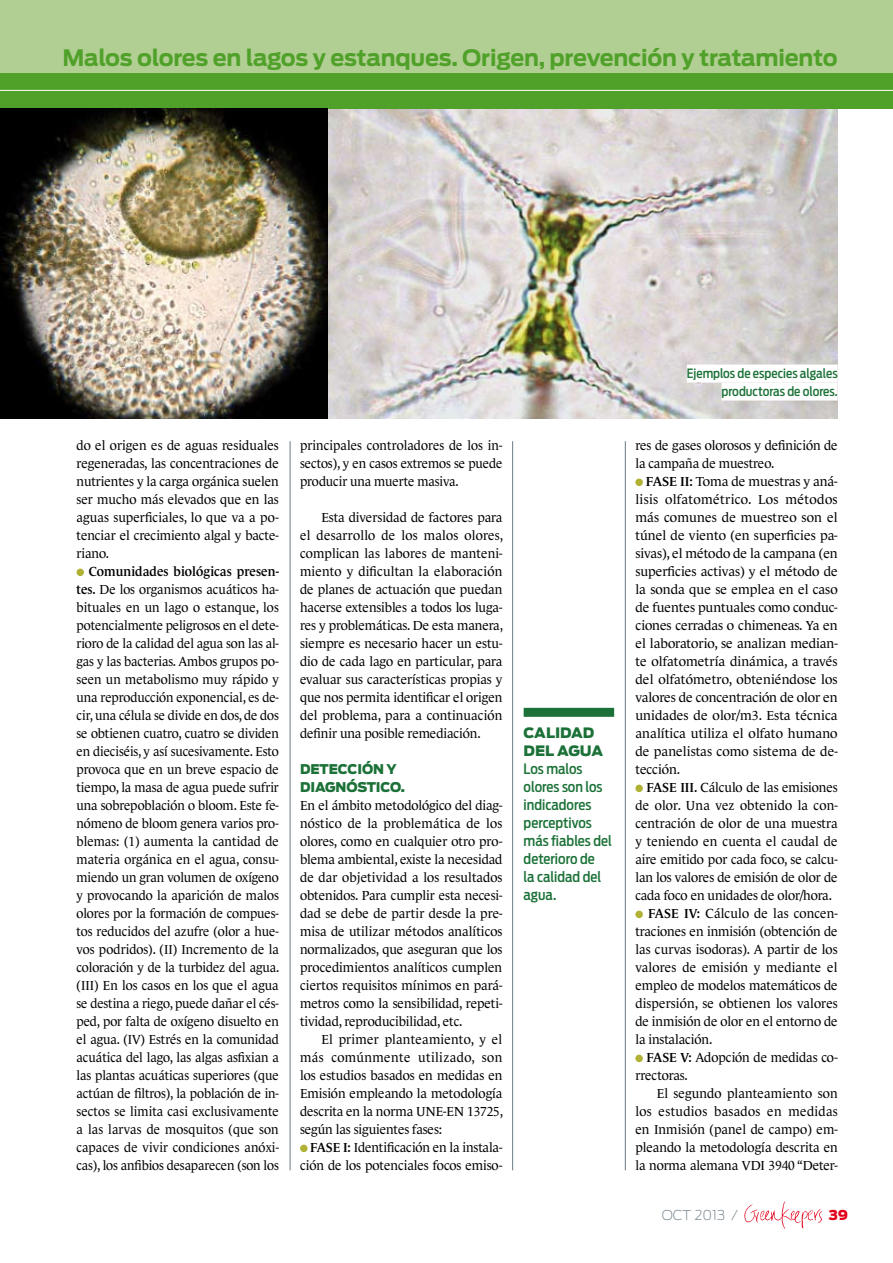
<style>
.page{position:relative;width:893px;height:1263px;background:#fff}
.page>*{position:absolute;margin:0;border:0;box-sizing:border-box;transform-origin:0 0}
.t1{font:700 22.5px "Antenna";letter-spacing:-.01em;color:#50a129}
.t2{font:500 14.25px/18px "Antenna Cond";color:#1b7137}
.t3{font:900 14.25px/18px "Antenna";color:#1b7137}
.t4{font:200 13.5px "Antenna";color:#697c86}
.t5{font:900 13.5px "Antenna";color:#e2001a}
.t6{font:13.35px/18px "Le Monde Journal";letter-spacing:-.005em;color:#000;text-align:justify}
.t7{font:13.35px/18px "Le Monde Journal";letter-spacing:-.005em;color:#000;text-align:justify;scale:.95 1}
.t8{font:13.35px "Le Monde Journal";letter-spacing:.015em;color:#000}
.t9{font:13.35px "Le Monde Journal";letter-spacing:.025em;color:#000}
.t10{font:900 13.35px/18px "Antenna";letter-spacing:-.015em;color:#1b7137}
.t11{font:500 12.75px/18px "Antenna Cond";color:#1b7137;text-align:right}
.s1{font-weight:600}
</style>
<div class="page">
<img style="left:744px;top:1201px;width:78px;height:28px">
<img style="left:300px;top:108px;width:538px;height:311px">
<div style="left:687px;top:365px;width:151px;height:18px;background:#fff"></div>
<div style="left:721px;top:383px;width:117px;height:18px;background:#fff"></div>
<div style="left:0;top:0;width:893px;height:108px;background:#50a129"></div>
<div style="left:0;top:0;width:893px;height:72px;background:#b1ce93"></div>
<svg style="left:77px;top:569px;width:7px;height:7px"></svg>
<svg style="left:300px;top:1145px;width:8px;height:7px"></svg>
<svg style="left:635px;top:479px;width:8px;height:7px"></svg>
<svg style="left:635px;top:785px;width:8px;height:7px"></svg>
<svg style="left:635px;top:911px;width:8px;height:7px"></svg>
<svg style="left:635px;top:1055px;width:8px;height:7px"></svg>
<hr style="left:0;top:90px;width:893px;height:1px;background:#fff">
<hr style="left:625px;top:441px;width:1px;height:729px;background:#697c86">
<hr style="left:512px;top:441px;width:1px;height:729px;background:#697c86">
<hr style="left:290px;top:441px;width:1px;height:729px;background:#697c86">
<div style="left:524px;top:708px;width:90px;height:9px;background:#1b7137"></div>
<img style="left:0;top:109px;width:327px;height:310px">
<h1 class="t1" style="left:62px;top:44px;width:777px">Malos olores en lagos y estanques. Origen, prevención y tratamiento</h1>
<p class="t6" style="left:77px;top:436px;width:204px">do el origen es de aguas residuales regeneradas, las concentraciones de nutrientes y la carga orgánica suelen ser mucho más elevados que en las aguas superficiales, lo que va a po&shy;tenciar el crecimiento algal y bacte&shy;riano.</p>
<p class="t7" style="left:77px;top:562px;width:215px;text-indent:12px"><span class="s1">Comunidades biológicas presen&shy;tes.</span> De los organismos acuáticos ha&shy;bituales en un lago o estanque, los potencialmente peligrosos en el dete&shy;rioro de la calidad del agua son las al&shy;gas y las bacterias. Ambos grupos po&shy;seen un metabolismo muy rápido y una reproducción exponencial, es de&shy;cir, una célula se divide en dos, de dos se obtienen cuatro, cuatro se dividen en dieciséis, y así sucesivamente. Esto provoca que en un breve espacio de tiempo, la masa de agua puede sufrir una sobrepoblación o bloom. Este fe&shy;nómeno de bloom genera varios pro&shy;blemas: (1) aumenta la cantidad de materia orgánica en el agua, consu&shy;miendo un gran volumen de oxígeno y provocando la aparición de malos olores por la formación de compues&shy;tos reducidos del azufre (olor a hue&shy;vos podridos). (II) Incremento de la coloración y de la turbidez del agua. (III) En los casos en los que el agua se destina a riego, puede dañar el cés&shy;ped, por falta de oxígeno disuelto en el agua. (IV) Estrés en la comunidad acuática del lago, las algas asfixian a las plantas acuáticas superiores (que actúan de filtros), la población de in&shy;sectos se limita casi exclusivamente a las larvas de mosquitos (que son capaces de vivir condiciones anóxi&shy;cas), los anfibios desaparecen (son los</p>
<p class="t7" style="left:300px;top:436px;width:214px">principales controladores de los in&shy;sectos), y en casos extremos se puede producir una muerte masiva.</p>
<p class="t6" style="left:300px;top:508px;width:205px;text-indent:21px">Esta diversidad de factores para el desarrollo de los malos olores, complican las labores de manteni&shy;miento y dificultan la elaboración de planes de actuación que puedan hacerse extensibles a todos los luga&shy;res y problemáticas. De esta manera, siempre es necesario hacer un estu&shy;dio de cada lago en particular, para evaluar sus características propias y que nos permita identificar el origen del problema, para a continuación definir una posible remediación.</p>
<p class="t10" style="left:300px;top:760px;width:106px">DETECCIÓN Y<br>DIAGNÓSTICO.</p>
<p class="t6" style="left:300px;top:796px;width:204px">En el ámbito metodológico del diag&shy;nóstico de la problemática de los olores, como en cualquier otro pro&shy;blema ambiental, existe la necesidad de dar objetividad a los resultados obtenidos. Para cumplir esta necesi&shy;dad se debe de partir desde la pre&shy;misa de utilizar métodos analíticos normalizados, que aseguran que los procedimientos analíticos cumplen ciertos requisitos mínimos en pará&shy;metros como la sensibilidad, repeti&shy;tividad, reproducibilidad, etc.</p>
<p class="t6" style="left:300px;top:1030px;width:204px;text-indent:21px">El primer planteamiento, y el más comúnmente utilizado, son los estudios basados en medidas en Emisión empleando la metodología descrita en la norma UNE-EN 13725, según las siguientes fases:</p>
<p class="t6" style="left:300px;top:1138px;width:204px;text-align:right"><span class="s1">FASE I:</span> Identificación en la instala&shy;ción de los potenciales focos emiso-</p>
<p class="t3" style="left:524px;top:724px;width:81px">CALIDAD<br>DEL AGUA</p>
<p class="t2" style="left:524px;top:760px;width:90px">Los malos olores son los indicadores perceptivos más fiables del deterioro de<br>la calidad del agua.</p>
<p class="t11" style="left:687px;top:364px;width:153px">Ejemplos de especies algales productoras de olores.</p>
<p class="t6" style="left:635px;top:436px;width:204px">res de gases olorosos y definición de la campaña de muestreo.</p>
<p class="t6" style="left:635px;top:472px;width:204px;text-indent:11px"><span class="s1">FASE II:</span> Toma de muestras y aná&shy;lisis olfatométrico. Los métodos más comunes de muestreo son el túnel de viento (en superficies pa&shy;sivas), el método de la campana (en superficies activas) y el método de la sonda que se emplea en el caso de fuentes puntuales como conduc&shy;ciones cerradas o chimeneas. Ya en el laboratorio, se analizan median&shy;te olfatometría dinámica, a través del olfatómetro, obteniéndose los valores de concentración de olor en unidades de olor/m3. Esta técnica analítica utiliza el olfato humano de panelistas como sistema de de&shy;tección.</p>
<p class="t6" style="left:647px;top:778px;width:193px"><span class="s1">FASE III.</span> Cálculo de las emisiones</p>
<p class="t8" style="left:635px;top:798px;width:204px">de olor. Una vez obtenido la con-</p>
<p class="t6" style="left:635px;top:814px;width:204px">centración de olor de una muestra</p>
<p class="t6" style="left:635px;top:832px;width:204px">y teniendo en cuenta el caudal de</p>
<p class="t6" style="left:635px;top:850px;width:204px">aire emitido por cada foco, se calcu-</p>
<p class="t6" style="left:635px;top:868px;width:204px">lan los valores de emisión de olor de</p>
<p class="t6" style="left:635px;top:886px;width:198px">cada foco en unidades de olor/hora.</p>
<p class="t6" style="left:648px;top:904px;width:191px"><span class="s1">FASE IV:</span> Cálculo de las concen-</p>
<p class="t6" style="left:635px;top:922px;width:204px">traciones en inmisión (obtención de</p>
<p class="t6" style="left:635px;top:940px;width:204px">las curvas isodoras). A partir de los</p>
<p class="t8" style="left:635px;top:960px;width:204px">valores de emisión y mediante el</p>
<p class="t6" style="left:635px;top:976px;width:204px">empleo de modelos matemáticos de</p>
<p class="t6" style="left:635px;top:994px;width:204px">dispersión, se obtienen los valores</p>
<p class="t6" style="left:635px;top:1012px;width:204px">de inmisión de olor en el entorno de</p>
<p class="t6" style="left:635px;top:1030px;width:78px">la instalación.</p>
<p class="t6" style="left:647px;top:1048px;width:193px"><span class="s1">FASE V:</span> Adopción de medidas co-</p>
<p class="t6" style="left:635px;top:1066px;width:54px">rrectoras.</p>
<p class="t6" style="left:657px;top:1084px;width:182px">El segundo planteamiento son</p>
<p class="t9" style="left:635px;top:1104px;width:204px">los estudios basados en medidas</p>
<p class="t6" style="left:635px;top:1120px;width:204px">en Inmisión (panel de campo) em-</p>
<p class="t6" style="left:635px;top:1138px;width:204px">pleando la metodología descrita en</p>
<p class="t6" style="left:635px;top:1156px;width:204px">la norma alemana VDI 3940 “Deter-</p>
<p class="t4" style="left:662px;top:1207px;width:78px">OCT 2013 /</p>
<p class="t5" style="left:829px;top:1207px;width:21px">39</p>
</div>
